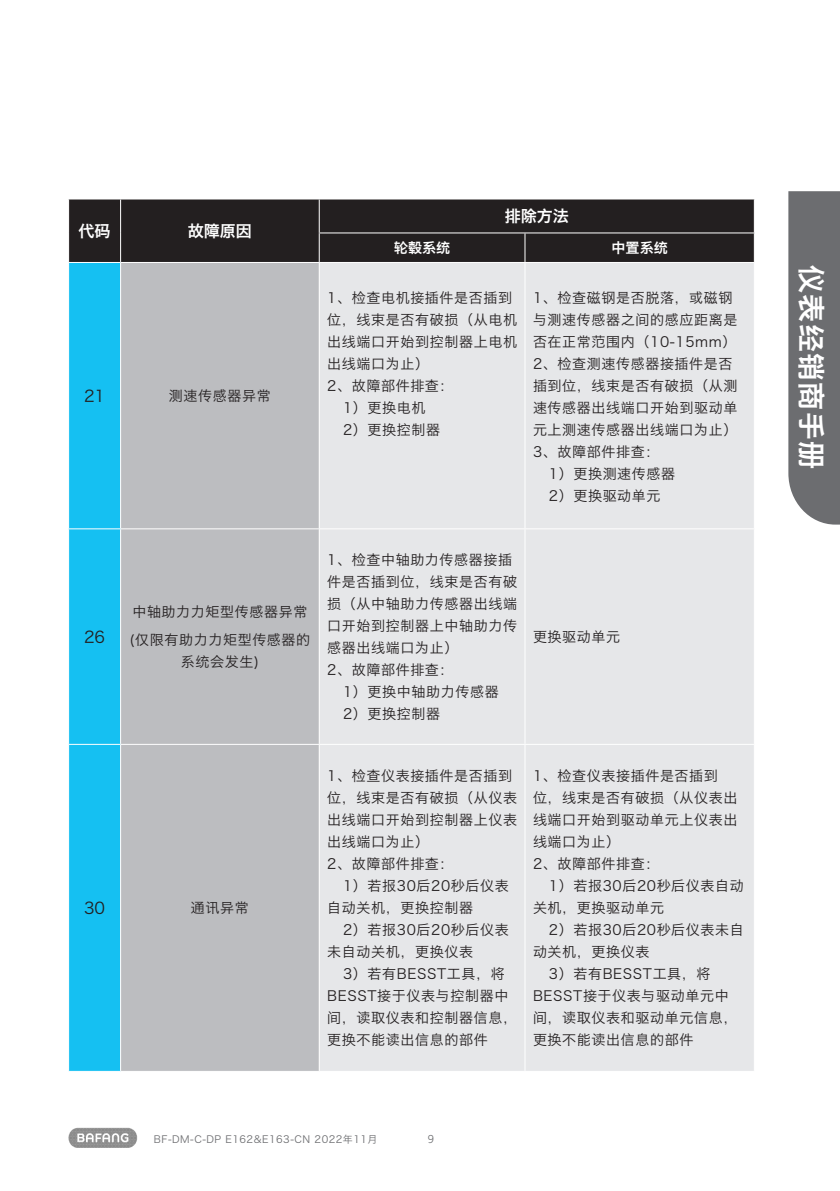
<style>
.page{position:relative;width:840px;height:1191px;background:#fff}
.page>*{position:absolute;margin:0;border:0;box-sizing:border-box;transform-origin:0 0}
.t1{font:28px "Hiragino Sans GB W6";letter-spacing:.05em;color:#fff}
.BAF_Text_de{font:16px "Hiragino Sans GB W6";color:#fff}
.BAF_Text_de-2{font:16px "Hiragino Sans GB W3";color:#231f20}
.BAF_Text_de-3{font:14px/22px "Hiragino Sans GB W3";letter-spacing:.045em;color:#231f20}
.BAF_Text_de-4{font:14px "Hiragino Sans GB W6";color:#fff}
.t2{font:300 12px "Frutiger Next Pro";color:#6c6d70}
.t3{font:10px "Hiragino Sans GB W3";letter-spacing:.05em;color:#6c6d70}
</style>
<div class="page">
<img style="left:68px;top:1127px;width:69px;height:21px">
<div style="left:788px;top:191px;width:51px;height:333px;background:#6c6d70"></div>
<div style="left:69px;top:199px;width:684px;height:63px;background:#231f20"></div>
<div style="left:69px;top:263px;width:51px;height:807px;background:#15c0f2"></div>
<div style="left:121px;top:263px;width:197px;height:807px;background:#bcbdc0"></div>
<div style="left:320px;top:263px;width:433px;height:807px;background:#e6e7e9"></div>
<hr style="left:524px;top:263px;width:1px;height:265px;background:#fff">
<hr style="left:68px;top:528px;width:52px;height:1px;background:#fff">
<hr style="left:120px;top:528px;width:199px;height:1px;background:#fff">
<hr style="left:319px;top:528px;width:205px;height:1px;background:#fff">
<hr style="left:524px;top:528px;width:230px;height:1px;background:#fff">
<hr style="left:524px;top:529px;width:1px;height:215px;background:#fff">
<hr style="left:68px;top:744px;width:52px;height:1px;background:#fff">
<hr style="left:120px;top:744px;width:199px;height:1px;background:#fff">
<hr style="left:319px;top:744px;width:205px;height:1px;background:#fff">
<hr style="left:524px;top:744px;width:230px;height:1px;background:#fff">
<hr style="left:524px;top:745px;width:1px;height:325px;background:#fff">
<svg style="left:753px;top:233px;width:1px;height:29px"></svg>
<hr style="left:120px;top:199px;width:1px;height:34px;background:#fff">
<svg style="left:120px;top:233px;width:1px;height:29px"></svg>
<hr style="left:318px;top:199px;width:1px;height:33px;background:#fff">
<hr style="left:318px;top:232px;width:206px;height:1px;background:#fff">
<svg style="left:318px;top:233px;width:1px;height:29px"></svg>
<hr style="left:524px;top:232px;width:230px;height:1px;background:#fff">
<svg style="left:524px;top:233px;width:1px;height:29px"></svg>
<p class="BAF_Text_de" style="left:79px;top:220px;width:33px">代码</p>
<p class="BAF_Text_de" style="left:188px;top:220px;width:65px">故障原因</p>
<p class="BAF_Text_de-2" style="left:84px;top:386px;width:23px">21</p>
<p class="BAF_Text_de-3" style="left:169px;top:384px;width:103px">测速传感器异常</p>
<p class="BAF_Text_de" style="left:504px;top:206px;width:65px">排除方法</p>
<p class="BAF_Text_de-4" style="left:394px;top:239px;width:57px">轮毂系统</p>
<p class="BAF_Text_de-4" style="left:611px;top:239px;width:57px">中置系统</p>
<p class="BAF_Text_de-3" style="left:327px;top:287px;width:191px">1、检查电机接插件是否插到位，线束是否有破损（从电机出线端口开始到控制器上电机出线端口为止）</p>
<p class="BAF_Text_de-3" style="left:327px;top:375px;width:128px">2、故障部件排查：</p>
<p class="BAF_Text_de-3" style="left:343px;top:397px;width:84px">1）更换电机</p>
<p class="BAF_Text_de-3" style="left:343px;top:419px;width:98px">2）更换控制器</p>
<p class="BAF_Text_de-3" style="left:532px;top:287px;width:206px">1、检查磁钢是否脱落，或磁钢与测速传感器之间的感应距离是否在正常范围内（10-15mm）</p>
<p class="BAF_Text_de-3" style="left:532px;top:353px;width:206px">2、检查测速传感器接插件是否插到位，线束是否有破损（从测速传感器出线端口开始到驱动单元上测速传感器出线端口为止）</p>
<p class="BAF_Text_de-3" style="left:532px;top:441px;width:128px">3、故障部件排查：</p>
<p class="BAF_Text_de-3" style="left:548px;top:463px;width:128px">1）更换测速传感器</p>
<p class="BAF_Text_de-3" style="left:548px;top:485px;width:113px">2）更换驱动单元</p>
<p class="BAF_Text_de-2" style="left:84px;top:627px;width:23px">26</p>
<p class="BAF_Text_de-3" style="left:132px;top:600px;width:176px">中轴助力力矩型传感器异常</p>
<p class="BAF_Text_de-3" style="left:129px;top:628px;width:182px;text-align:center">(仅限有助力力矩型传感器的系统会发生)</p>
<p class="BAF_Text_de-3" style="left:327px;top:548px;width:191px">1、检查中轴助力传感器接插件是否插到位，线束是否有破损（从中轴助力传感器出线端口开始到控制器上中轴助力传感器出线端口为止）</p>
<p class="BAF_Text_de-3" style="left:327px;top:658px;width:128px">2、故障部件排查：</p>
<p class="BAF_Text_de-3" style="left:343px;top:680px;width:157px">1）更换中轴助力传感器</p>
<p class="BAF_Text_de-3" style="left:343px;top:702px;width:98px">2）更换控制器</p>
<p class="BAF_Text_de-3" style="left:532px;top:625px;width:89px">更换驱动单元</p>
<p class="BAF_Text_de-2" style="left:84px;top:898px;width:23px">30</p>
<p class="BAF_Text_de-3" style="left:191px;top:896px;width:59px">通讯异常</p>
<p class="BAF_Text_de-3" style="left:327px;top:764px;width:191px">1、检查仪表接插件是否插到位，线束是否有破损（从仪表出线端口开始到控制器上仪表出线端口为止）</p>
<p class="BAF_Text_de-3" style="left:327px;top:852px;width:128px">2、故障部件排查：</p>
<p class="BAF_Text_de-3" style="left:327px;top:874px;width:183px;text-indent:16px">1）若报30后20秒后仪表自动关机，更换控制器</p>
<p class="BAF_Text_de-3" style="left:327px;top:918px;width:183px;text-indent:16px">2）若报30后20秒后仪表未自动关机，更换仪表</p>
<p class="BAF_Text_de-3" style="left:327px;top:962px;width:191px;text-indent:16px">3）若有BESST工具，将<br>BESST接于仪表与控制器中间，读取仪表和控制器信息，更换不能读出信息的部件</p>
<p class="BAF_Text_de-3" style="left:532px;top:764px;width:206px">1、检查仪表接插件是否插到<br>位，线束是否有破损（从仪表出线端口开始到驱动单元上仪表出线端口为止）</p>
<p class="BAF_Text_de-3" style="left:532px;top:852px;width:128px">2、故障部件排查：</p>
<p class="BAF_Text_de-3" style="left:532px;top:874px;width:212px;text-indent:16px">1）若报30后20秒后仪表自动关机，更换驱动单元</p>
<p class="BAF_Text_de-3" style="left:532px;top:918px;width:212px;text-indent:16px">2）若报30后20秒后仪表未自动关机，更换仪表</p>
<p class="BAF_Text_de-3" style="left:532px;top:962px;width:206px;text-indent:16px">3）若有BESST工具，将<br>BESST接于仪表与驱动单元中间，读取仪表和驱动单元信息，更换不能读出信息的部件</p>
<p class="t3" style="left:154px;top:1133px;width:225px">BF-DM-C-DP E162&amp;E163-CN 2022年11月</p>
<p class="t2" style="left:427px;top:1132px;width:8px">9</p>
<h1 class="t1" style="left:829px;top:265px;width:206px;rotate:90deg">仪表经销商手册</h1>
</div>
